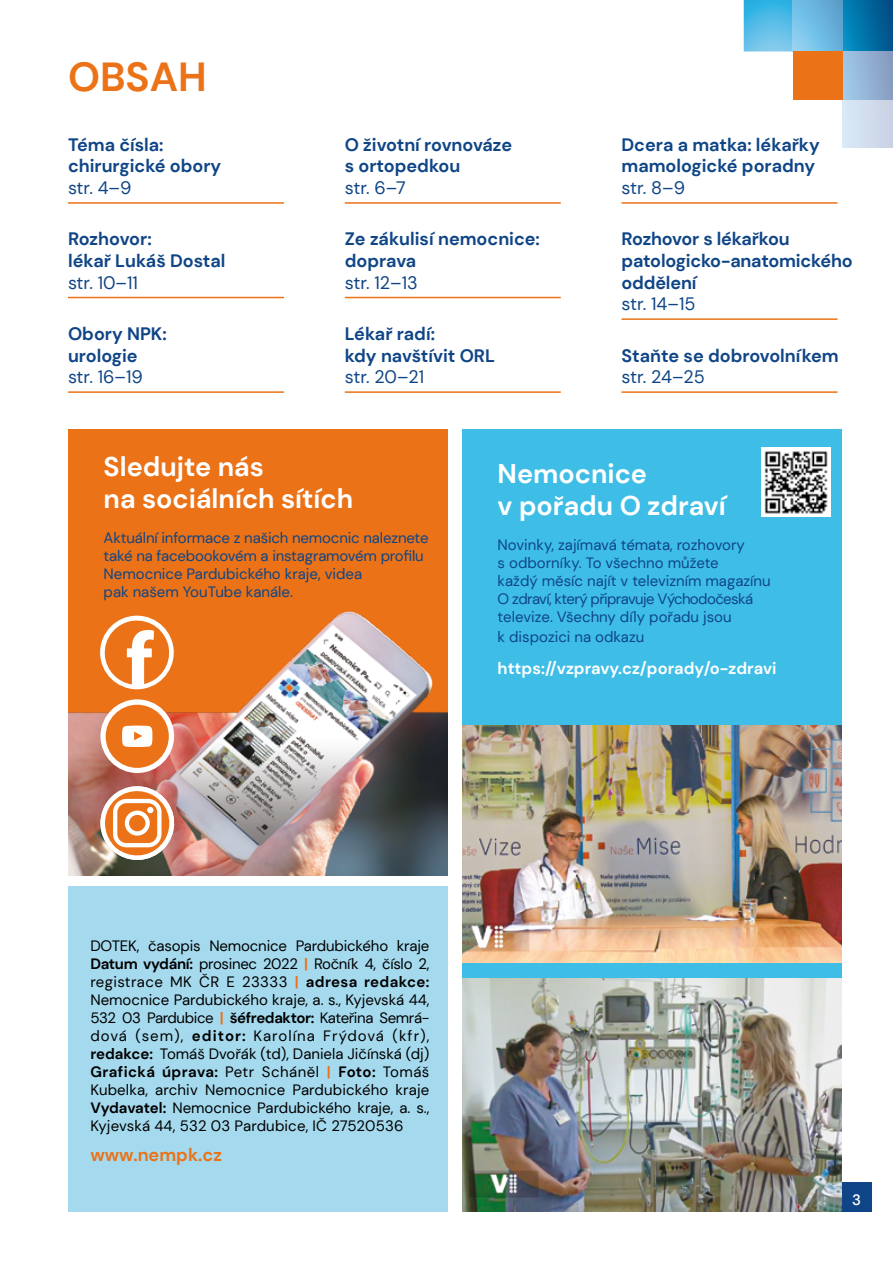
<style>
.page{position:relative;width:893px;height:1263px;background:#fff}
.page>*{position:absolute;margin:0;border:0;box-sizing:border-box;transform-origin:0 0}
.t1{font:700 40.5px "DM Sans";color:#eb7217}
.t2{font:700 27px/32.4px "DM Sans";color:#fff}
.t3{font:700 18px/21.6px "DM Sans";color:#0f4586}
.t4{font:18px "DM Sans";color:#0f4586}
.t5{font:700 18px "DM Sans";color:#eb7217}
.t6{font:700 16.5px "DM Sans";color:#fff}
.t7{font:15px/18px "DM Sans";color:#000;text-align:justify}
.t8{font:15px/18px "DM Sans";color:#0f4586}
.t9{font:500 15px "DM Sans";color:#fff}
.s1{font-weight:700}
.s2{font-weight:700;color:#eb7217}
</style>
<div class="page">
<div style="left:842px;top:1182px;width:30px;height:30px;background:#0f4586"></div>
<div style="left:68px;top:886px;width:380px;height:326px;background:#a5daee"></div>
<div style="left:68px;top:429px;width:380px;height:445px;background:#eb7217"></div>
<div style="left:462px;top:429px;width:380px;height:782px;background:#3ebee7"></div>
<img style="left:68px;top:611px;width:380px;height:265px">
<img style="left:462px;top:979px;width:380px;height:233px">
<img style="left:462px;top:725px;width:380px;height:238px">
<img style="left:761px;top:448px;width:69px;height:69px">
<hr style="left:68px;top:202px;width:216px;height:2px;background:#eb7217">
<hr style="left:68px;top:297px;width:216px;height:1px;background:#eb7217">
<hr style="left:68px;top:391px;width:216px;height:2px;background:#eb7217">
<hr style="left:345px;top:202px;width:216px;height:2px;background:#eb7217">
<hr style="left:345px;top:297px;width:216px;height:1px;background:#eb7217">
<hr style="left:345px;top:391px;width:216px;height:2px;background:#eb7217">
<hr style="left:621px;top:202px;width:216px;height:2px;background:#eb7217">
<hr style="left:621px;top:318px;width:216px;height:2px;background:#eb7217">
<hr style="left:621px;top:391px;width:216px;height:2px;background:#eb7217">
<div style="left:100px;top:699px;width:74px;height:74px;background:#fff;border-radius:50%"></div>
<div style="left:100px;top:616px;width:74px;height:73px;background:#fff;border-radius:50%"></div>
<svg style="left:103px;top:618px;width:69px;height:66px"></svg>
<svg style="left:105px;top:704px;width:64px;height:64px"></svg>
<svg style="left:100px;top:786px;width:76px;height:74px"></svg>
<svg style="left:744px;top:0;width:149px;height:52px;background:#2e95c5"></svg>
<div style="left:842px;top:100px;width:51px;height:48px;background:#d2deee"></div>
<div style="left:842px;top:52px;width:51px;height:48px;background:linear-gradient(to right,#a1cbe9,#879ac0)"></div>
<svg style="left:793px;top:0;width:49px;height:51px;background:#6fb9e1"></svg>
<div style="left:793px;top:51px;width:49px;height:49px;background:#eb7217"></div>
<h1 class="t1" style="left:68px;top:52px;width:140px">OBSAH</h1>
<p class="t3" style="left:68px;top:134px;width:155px">Téma čísla: chirurgické obory</p>
<p class="t4" style="left:68px;top:177px;width:65px">str. 4–9</p>
<p class="t3" style="left:68px;top:228px;width:159px">Rozhovor:<br>lékař Lukáš Dostal</p>
<p class="t4" style="left:68px;top:271px;width:71px">str. 10–11</p>
<p class="t3" style="left:68px;top:323px;width:100px">Obory NPK: urologie</p>
<p class="t4" style="left:68px;top:366px;width:76px">str. 16–19</p>
<p class="t3" style="left:345px;top:134px;width:169px">O životní rovnováze s ortopedkou</p>
<p class="t4" style="left:345px;top:177px;width:63px">str. 6–7</p>
<p class="t3" style="left:345px;top:228px;width:197px">Ze zákulisí nemocnice: doprava</p>
<p class="t4" style="left:345px;top:271px;width:74px">str. 12–13</p>
<p class="t3" style="left:345px;top:323px;width:152px">Lékař radí:<br>kdy navštívit ORL</p>
<p class="t4" style="left:345px;top:366px;width:81px">str. 20–21</p>
<p class="t3" style="left:621px;top:134px;width:200px">Dcera a matka: lékařky mamologické poradny</p>
<p class="t4" style="left:621px;top:177px;width:65px">str. 8–9</p>
<p class="t3" style="left:621px;top:228px;width:233px">Rozhovor s lékařkou patologicko-anatomického oddělení</p>
<p class="t4" style="left:621px;top:293px;width:75px">str. 14–15</p>
<p class="t3" style="left:621px;top:344px;width:219px">Staňte se dobrovolníkem</p>
<p class="t4" style="left:621px;top:366px;width:85px">str. 24–25</p>
<h2 class="t2" style="left:104px;top:450px;width:251px">Sledujte nás<br>na sociálních sítích</h2>
<p class="t8" style="left:104px;top:529px;width:326px">Aktuální informace z našich nemocnic naleznete také na facebookovém a instagramovém profilu Nemocnice Pardubického kraje, videa<br>pak našem YouTube kanále.</p>
<h2 class="t2" style="left:498px;top:457px;width:230px">Nemocnice<br>v pořadu O zdraví</h2>
<p class="t8" style="left:498px;top:536px;width:275px">Novinky, zajímavá témata, rozhovory<br>s odborníky. To všechno můžete<br>každý měsíc najít v televizním magazínu O zdraví, který připravuje Východočeská televize. Všechny díly pořadu jsou</p>
<p class="t8" style="left:498px;top:628px;width:148px">k dispozici na odkazu</p>
<p class="t6" style="left:498px;top:658px;width:280px">https://vzpravy.cz/porady/o-zdravi</p>
<p class="t7" style="left:90px;top:937px;width:341px">DOTEK, časopis Nemocnice Pardubického kraje <span class="s1">Datum vydání:</span> prosinec 2022 <span class="s2">|</span> Ročník 4, číslo 2, registrace MK ČR E 23333 <span class="s2">|</span> <span class="s1">adresa redakce:<br></span>Nemocnice Pardubického kraje, a. s., Kyjevská 44, 532 03 Pardubice <span class="s2">|</span> <span class="s1">šéfredaktor:</span> Kateřina Semrá&shy;dová (sem), <span class="s1">editor:</span> Karolína Frýdová (kfr), <span class="s1">redakce:</span> Tomáš Dvořák (td), Daniela Jičínská (dj)<br><span class="s1">Grafická úprava:</span> Petr Scháněl <span class="s2">|</span> <span class="s1">Foto:</span> Tomáš Kubelka, archiv Nemocnice Pardubického kraje <span class="s1">Vydavatel:</span> Nemocnice Pardubického kraje, a. s., Kyjevská 44, 532 03 Pardubice, IČ 27520536</p>
<p class="t5" style="left:90px;top:1144px;width:133px">www.nempk.cz</p>
<p class="t9" style="left:852px;top:1190px;width:10px">3</p>
</div>
